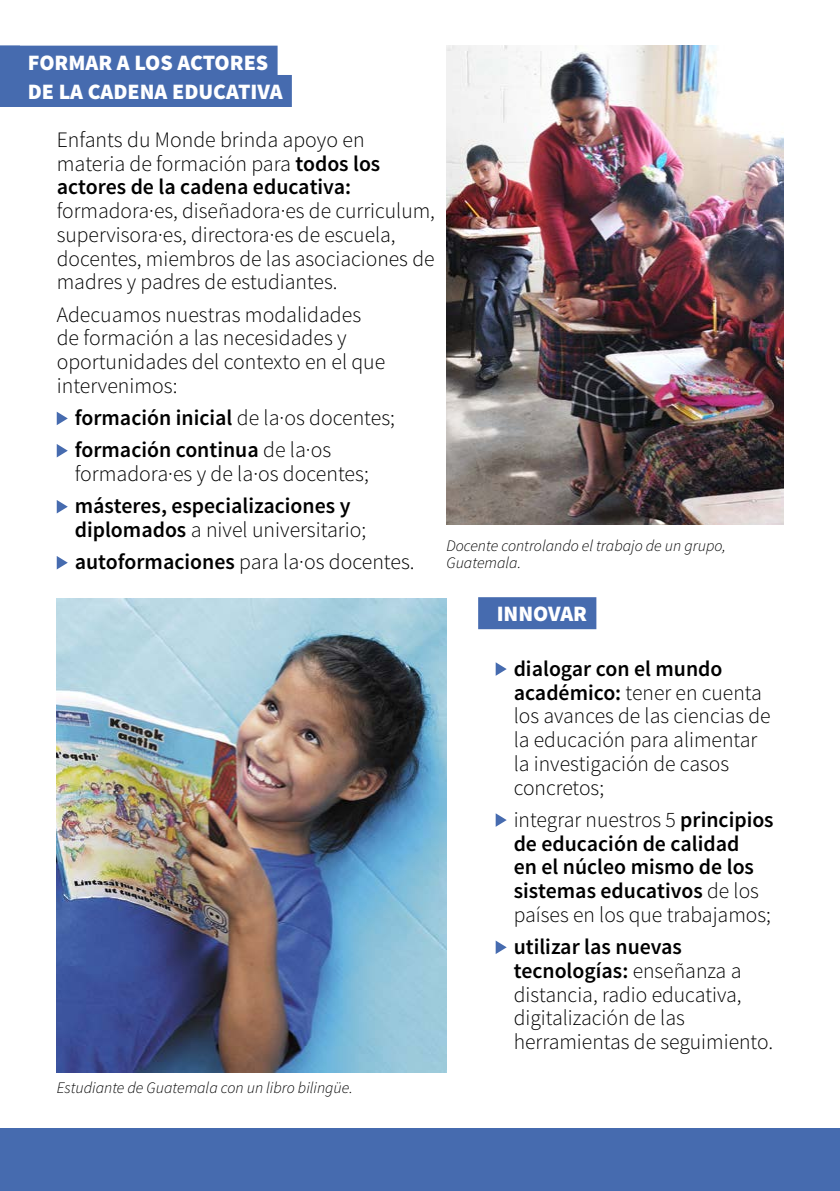
<style>
.page{position:relative;width:840px;height:1191px;background:#fff}
.page>*{position:absolute;margin:0;border:0;box-sizing:border-box;transform-origin:0 0}
.t1{font:300 22px/23.8px "Source Sans Pro";color:#000}
.t2{font:600 22px/23.8px "Source Sans Pro";color:#000}
.t3{font:900 22px/29.4px "Source Sans Pro";color:#fff}
.t4{font:italic 300 16px/17.2px "Source Sans Pro";color:#000}
.s1{font-weight:600}
.s2{font-weight:300}
</style>
<div class="page">
<svg style="left:57px;top:412px;width:11px;height:13px"></svg>
<svg style="left:57px;top:444px;width:11px;height:13px"></svg>
<svg style="left:57px;top:500px;width:11px;height:13px"></svg>
<svg style="left:57px;top:556px;width:11px;height:13px"></svg>
<svg style="left:495px;top:662px;width:11px;height:14px"></svg>
<svg style="left:495px;top:813px;width:11px;height:14px"></svg>
<svg style="left:495px;top:940px;width:11px;height:14px"></svg>
<div style="left:0;top:1128px;width:839px;height:63px;background:#466baf"></div>
<div style="left:0;top:46px;width:277px;height:32px;background:#466baf"></div>
<div style="left:0;top:75px;width:292px;height:32px;background:#466baf"></div>
<div style="left:478px;top:597px;width:118px;height:32px;background:#466baf"></div>
<img style="left:446px;top:45px;width:336px;height:479px">
<img style="left:57px;top:598px;width:389px;height:474px">
<p class="t3" style="left:28px;top:49px;width:256px">FORMAR A LOS ACTORES<br>DE LA CADENA EDUCATIVA</p>
<p class="t1" style="left:57px;top:128px;width:325px">Enfants du Monde brinda apoyo en materia de formación para <span class="s1">todos los actores de la cadena educativa:</span></p>
<p class="t1" style="left:57px;top:199px;width:379px">formadora·es, diseñadora·es de curriculum, supervisora·es, directora·es de escuela, docentes, miembros de las asociaciones de madres y padres de estudiantes.</p>
<p class="t1" style="left:57px;top:303px;width:330px">Adecuamos nuestras modalidades de formación a las necesidades y oportunidades del contexto en el que intervenimos:</p>
<p class="t2" style="left:75px;top:402px;width:321px;line-height:32.2px">formación inicial <span class="s2">de la·os docentes; </span>formación continua <span class="s2">de la·os</span></p>
<p class="t1" style="left:75px;top:462px;width:295px">formadora·es y de la·os docentes;</p>
<p class="t2" style="left:75px;top:495px;width:293px">másteres, especializaciones y diplomados <span class="s2">a nivel universitario;</span></p>
<p class="t1" style="left:75px;top:550px;width:341px"><span class="s1">autoformaciones</span> para la·os docentes.</p>
<p class="t4" style="left:446px;top:537px;width:281px">Docente controlando el trabajo de un grupo,<br>Guatemala.</p>
<p class="t3" style="left:496px;top:600px;width:92px">INNOVAR</p>
<p class="t4" style="left:57px;top:1079px;width:297px">Estudiante de Guatemala con un libro bilingüe.</p>
<p class="t1" style="left:513px;top:657px;width:258px"><span class="s1">dialogar con el mundo académico:</span> tener en cuenta los avances de las ciencias de la educación para alimentar la investigación de casos concretos;</p>
<p class="t2" style="left:513px;top:808px;width:261px"><span class="s2">integrar nuestros 5</span> principios de educación de calidad<br>en el núcleo mismo de los sistemas educativos <span class="s2">de los países en los que trabajamos;</span></p>
<p class="t1" style="left:513px;top:935px;width:261px"><span class="s1">utilizar las nuevas tecnologías:</span> enseñanza a distancia, radio educativa, digitalización de las herramientas de seguimiento.</p>
</div>
